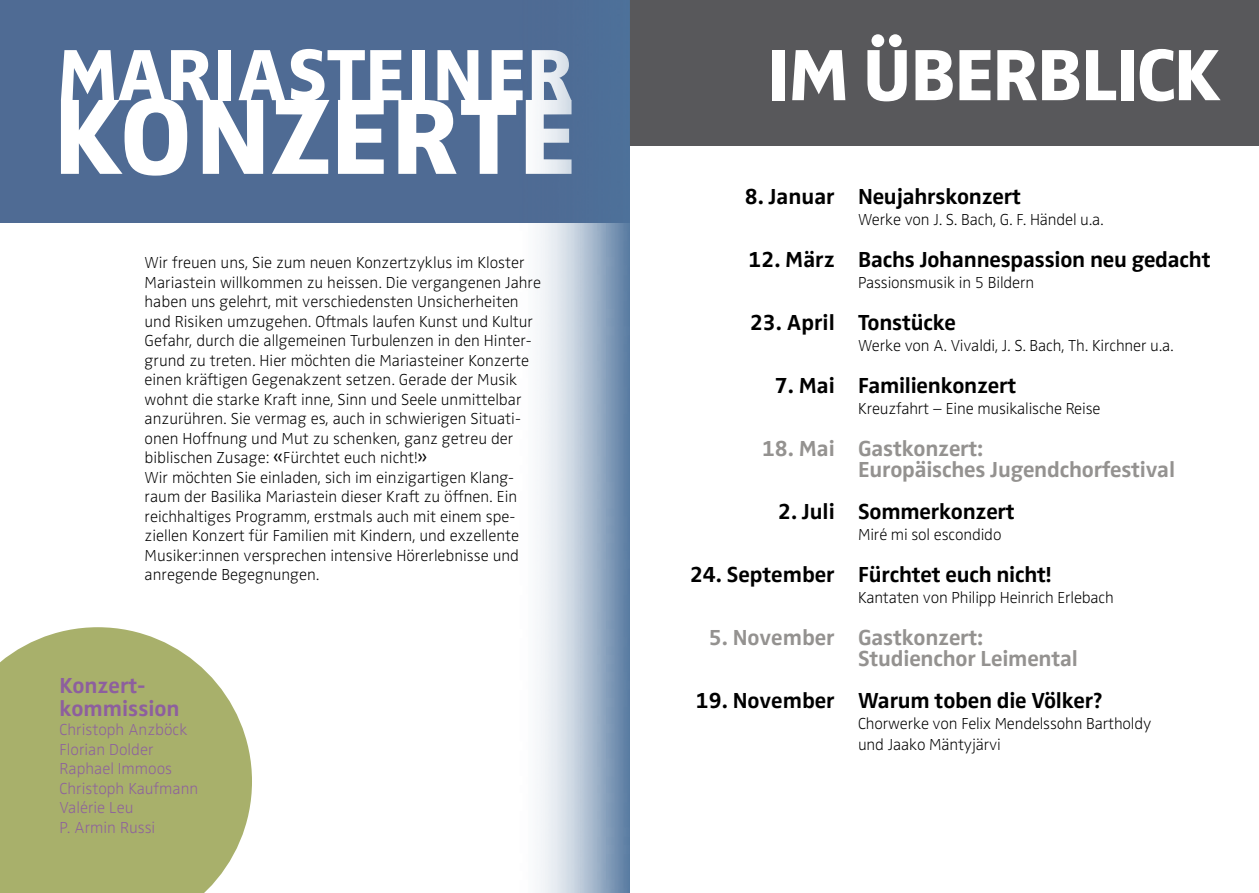
<style>
.page{position:relative;width:1259px;height:893px;background:#fff}
.page>*{position:absolute;margin:0;border:0;box-sizing:border-box;transform-origin:0 0}
.t1{font:800 110.7px "Zwo Pro";letter-spacing:.01em;color:#fff}
.t2{font:800 75px "Zwo Pro";letter-spacing:.01em;color:#fff}
.t3{font:800 75px "Zwo Pro";letter-spacing:-.02em;color:#fff}
.t4{font:700 22.5px "Zwo Pro";letter-spacing:-.01em;color:#000}
.t5{font:700 22.5px/21px "Zwo Pro";letter-spacing:-.01em;color:#949290}
.t6{font:700 22.5px/22.5px "Zwo Pro";color:#8d5f9e}
.t7{font:300 expanded 16.5px/19.5px "Zwo Pro";color:#000}
.t8{font:300 expanded 16.5px/19.5px "Zwo Pro";color:#8d5f9e}
.s1{font-weight:400;font-stretch:normal}
</style>
<div class="page">
<svg style="left:0;top:627px;width:252px;height:266px;background:#b2b97c"></svg>
<div style="left:0;top:0;width:629px;height:223px;background:#4f6b94"></div>
<div style="left:629px;top:0;width:630px;height:145px;background:#58585b"></div>
<img style="left:537px;top:223px;width:92px;height:670px">
<div style="left:0;top:814px;width:36px;height:79px;background:#a8b06b"></div>
<h2 class="t2" style="left:57px;top:17px;width:518px">MARIASTEINER</h2>
<h1 class="t1" style="left:53px;top:51px;width:524px">KONZERTE</h1>
<p class="t7" style="left:145px;top:252px;width:398px">Wir freuen uns, Sie zum neuen Konzertzyklus im Kloster Mariastein willkommen zu heissen. Die vergangenen Jahre haben uns gelehrt, mit verschiedensten Unsicherheiten und Risiken umzugehen. Oftmals laufen Kunst und Kultur Gefahr, durch die allgemeinen Turbulenzen in den Hinter&shy;grund zu treten. Hier möchten die Mariasteiner Konzerte einen kräftigen Gegenakzent setzen. Gerade der Musik wohnt die starke Kraft inne, Sinn und Seele unmittelbar anzurühren. Sie vermag es, auch in schwierigen Situati&shy;onen Hoffnung und Mut zu schenken, ganz getreu der biblischen Zusage: <span class="s1">«</span>Fürchtet euch nicht!<span class="s1">»<br></span>Wir möchten Sie einladen, sich im einzigartigen Klang&shy;raum der Basilika Mariastein dieser Kraft zu öffnen. Ein reichhaltiges Programm, erstmals auch mit einem spe&shy;ziellen Konzert für Familien mit Kindern, und exzellente Musiker:innen versprechen intensive Hörerlebnisse und anregende Begegnungen.</p>
<h3 class="t6" style="left:60px;top:673px;width:122px">Konzert&shy;kommission</h3>
<p class="t8" style="left:60px;top:719px;width:140px">Christoph Anzböck<br>Florian Dolder<br>Raphael Immoos<br>Christoph Kaufmann<br>Valérie Leu<br>P. Armin Russi</p>
<h2 class="t3" style="left:767px;top:17px;width:455px">IM ÜBERBLICK</h2>
<h3 class="t4" style="left:745px;top:179px;width:91px">8. Januar</h3>
<h3 class="t4" style="left:748px;top:242px;width:88px">12. März</h3>
<h3 class="t4" style="left:750px;top:305px;width:86px">23. April</h3>
<h3 class="t4" style="left:775px;top:368px;width:61px">7. Mai</h3>
<h3 class="t5" style="left:762px;top:436px;width:74px">18. Mai</h3>
<h3 class="t4" style="left:778px;top:494px;width:58px">2. Juli</h3>
<h3 class="t4" style="left:690px;top:557px;width:146px">24. September</h3>
<h3 class="t5" style="left:709px;top:625px;width:127px">5. November</h3>
<h3 class="t4" style="left:696px;top:683px;width:140px">19. November</h3>
<h3 class="t4" style="left:858px;top:179px;width:164px">Neujahrskonzert</h3>
<p class="t7" style="left:858px;top:208px;width:247px">Werke von J. S. Bach, G. F. Händel u.a.</p>
<h3 class="t4" style="left:858px;top:242px;width:354px">Bachs Johannespassion neu gedacht</h3>
<p class="t7" style="left:858px;top:271px;width:178px">Passionsmusik in 5 Bildern</p>
<h3 class="t4" style="left:858px;top:305px;width:99px">Tonstücke</h3>
<p class="t7" style="left:858px;top:334px;width:317px">Werke von A. Vivaldi, J. S. Bach, Th. Kirchner u.a.</p>
<h3 class="t4" style="left:858px;top:368px;width:160px">Familienkonzert</h3>
<p class="t7" style="left:858px;top:397px;width:244px">Kreuzfahrt – Eine musikalische Reise</p>
<h3 class="t5" style="left:858px;top:436px;width:318px">Gastkonzert:<br>Europäisches Jugendchorfestival</h3>
<h3 class="t4" style="left:858px;top:494px;width:158px">Sommerkonzert</h3>
<p class="t7" style="left:858px;top:523px;width:145px">Miré mi sol escondido</p>
<h3 class="t4" style="left:858px;top:557px;width:195px">Fürchtet euch nicht!</h3>
<p class="t7" style="left:858px;top:586px;width:257px">Kantaten von Philipp Heinrich Erlebach</p>
<h3 class="t5" style="left:858px;top:625px;width:221px">Gastkonzert:<br>Studienchor Leimental</h3>
<h3 class="t4" style="left:858px;top:683px;width:246px">Warum toben die Völker?</h3>
<p class="t7" style="left:858px;top:711px;width:295px;line-height:21px">Chorwerke von Felix Mendelssohn Bartholdy und Jaako Mäntyjärvi</p>
</div>
